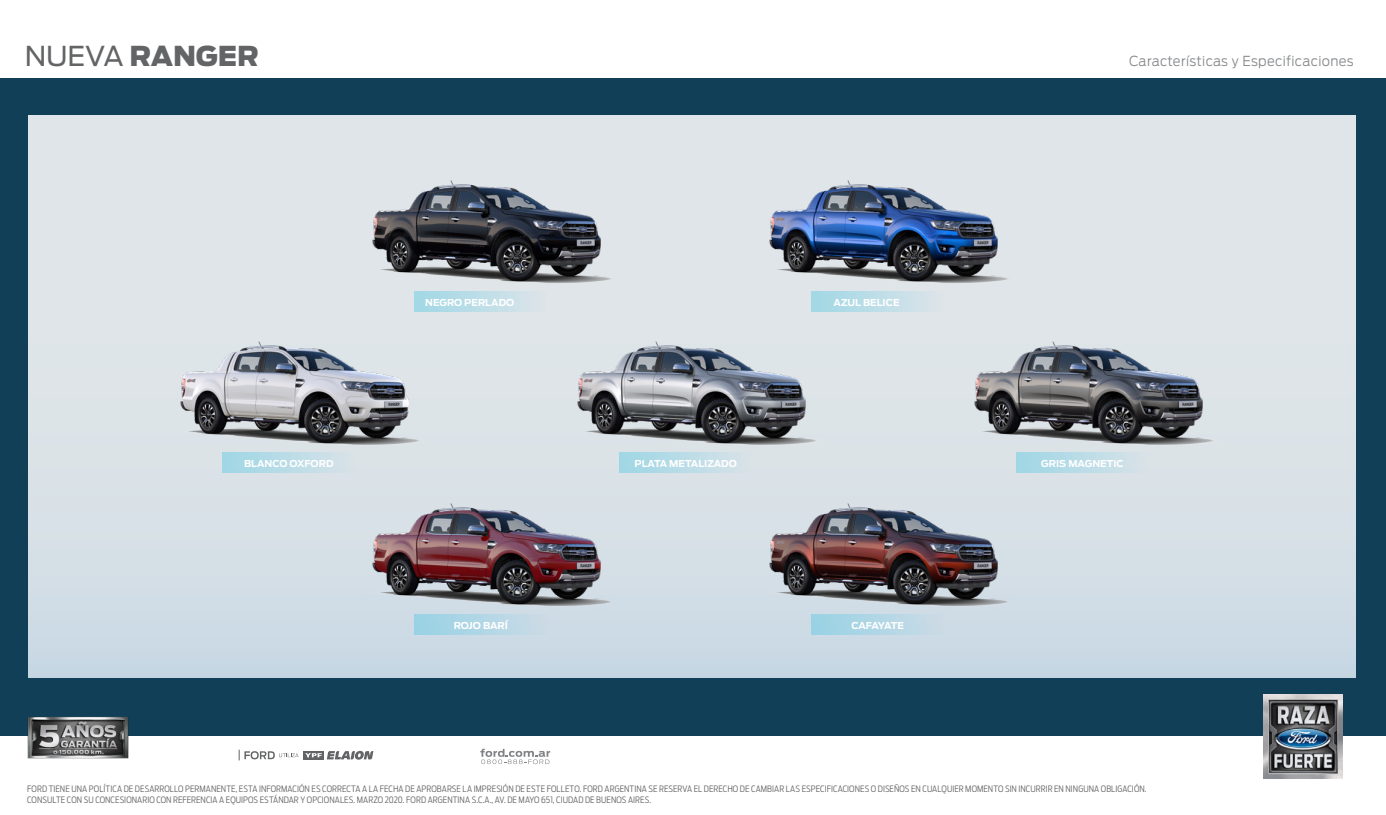
<style>
.page{position:relative;width:1386px;height:815px;background:#fff}
.page>*{position:absolute;margin:0;border:0;box-sizing:border-box;transform-origin:0 0}
.t1{font:900 27.25px "Ford Antenna";letter-spacing:-.005em;color:#636466}
.t2{font:300 13.75px "Ford Antenna";letter-spacing:.025em;color:#87898c;scale:.95 1}
.t3{font:700 9.5px "Ford Antenna";color:#fff}
.t4{font:700 9.5px "Ford Antenna";letter-spacing:-.07em;color:#fff}
.t5{font:300 8.75px/11.2px "Ford Antenna Cond";letter-spacing:.01em;color:#636466}
.s1{font-weight:400}
</style>
<div class="page">
<div style="left:0;top:1px;width:1385px;height:813px;background:#103f57"></div>
<div style="left:28px;top:116px;width:1327px;height:562px;background:linear-gradient(to bottom,#e4e8e9,#cfdce5)"></div>
<div style="left:415px;top:615px;width:132px;height:19px;background:linear-gradient(to right,#97d2e4,#cadae6)"></div>
<img style="left:358px;top:481px;width:260px;height:147px">
<div style="left:811px;top:615px;width:132px;height:19px;background:linear-gradient(to right,#97d2e4,#cadae6)"></div>
<img style="left:755px;top:481px;width:260px;height:147px">
<div style="left:223px;top:453px;width:132px;height:19px;background:linear-gradient(to right,#9ed6e5,#d8e2e8)"></div>
<img style="left:166px;top:320px;width:260px;height:146px">
<div style="left:619px;top:453px;width:132px;height:19px;background:linear-gradient(to right,#9ed6e5,#d8e2e8)"></div>
<img style="left:563px;top:320px;width:260px;height:146px">
<div style="left:1016px;top:453px;width:132px;height:19px;background:linear-gradient(to right,#9ed6e5,#d8e2e8)"></div>
<img style="left:959px;top:320px;width:261px;height:146px">
<div style="left:415px;top:292px;width:132px;height:19px;background:linear-gradient(to right,#a0d7e5,#dde4e9)"></div>
<img style="left:358px;top:158px;width:260px;height:147px">
<div style="left:811px;top:292px;width:132px;height:19px;background:linear-gradient(to right,#a0d7e5,#dce4e9)"></div>
<img style="left:755px;top:158px;width:260px;height:147px">
<div style="left:0;top:0;width:1385px;height:78px;background:#fff"></div>
<div style="left:0;top:737px;width:1385px;height:78px;background:#fff"></div>
<img style="left:1263px;top:694px;width:79px;height:85px">
<img style="left:23px;top:716px;width:111px;height:43px">
<svg style="left:239px;top:750px;width:59px;height:10px"></svg>
<div style="left:303px;top:751px;width:21px;height:8px;background:#636466"></div>
<svg style="left:305px;top:751px;width:68px;height:9px"></svg>
<svg style="left:480px;top:749px;width:70px;height:15px"></svg>
<h1 class="t1" style="left:25px;top:31px;width:236px"><span class="s1">NUEVA</span> RANGER</h1>
<h2 class="t2" style="left:1129px;top:49px;width:238px">Características y Especificaciones</h2>
<p class="t3" style="left:425px;top:294px;width:90px">NEGRO PERLADO</p>
<p class="t3" style="left:833px;top:294px;width:67px">AZUL BELICE</p>
<p class="t3" style="left:244px;top:455px;width:91px">BLANCO OXFORD</p>
<p class="t3" style="left:634px;top:455px;width:104px">PLATA METALIZADO</p>
<p class="t3" style="left:1041px;top:455px;width:84px">GRIS MAGNETIC</p>
<p class="t3" style="left:454px;top:617px;width:56px">ROJO BARÍ</p>
<p class="t4" style="left:851px;top:617px;width:54px">CAFAYATE</p>
<p class="t5" style="left:27px;top:782px;width:1120px">FORD TIENE UNA POLÍTICA DE DESARROLLO PERMANENTE, ESTA INFORMACIÓN ES CORRECTA A LA FECHA DE APROBARSE LA IMPRESIÓN DE ESTE FOLLETO. FORD ARGENTINA SE RESERVA EL DERECHO DE CAMBIAR LAS ESPECIFICACIONES O DISEÑOS EN CUALQUIER MOMENTO SIN INCURRIR EN NINGUNA OBLIGACIÓN.<br>CONSULTE CON SU CONCESIONARIO CON REFERENCIA A EQUIPOS ESTÁNDAR Y OPCIONALES. MARZO 2020. FORD ARGENTINA S.C.A., AV. DE MAYO 651, CIUDAD DE BUENOS AIRES.</p>
</div>
